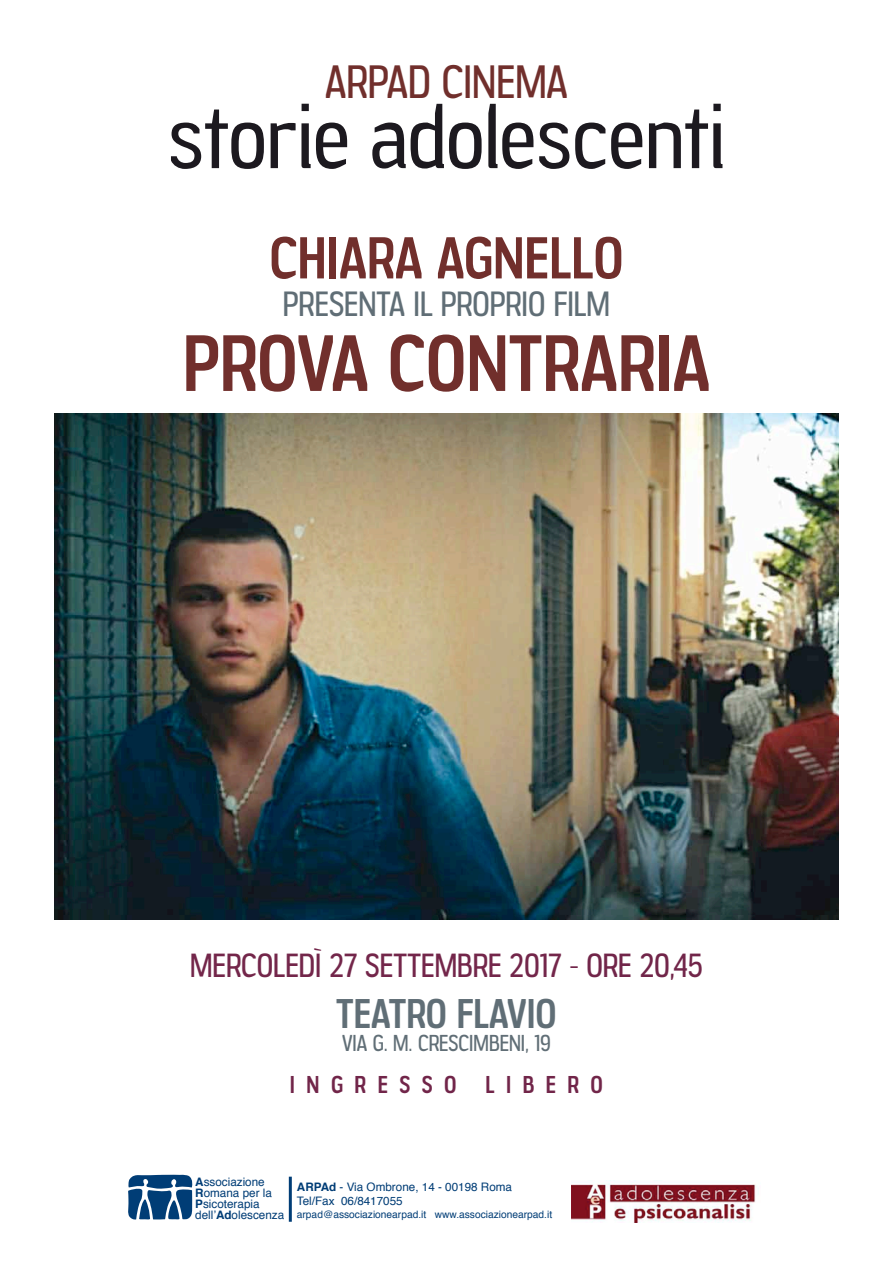
<style>
.page{position:relative;width:893px;height:1263px;background:#fff}
.page>*{position:absolute;margin:0;border:0;box-sizing:border-box;transform-origin:0 0}
.t1{font:80.85px "Jesaya Bk";color:#1c191f}
.t2{font:75px "Jesaya Rg";color:#712f2c}
.t3{font:55.5px "Jesaya Rg";color:#712f2c}
.t4{font:43.95px "Jesaya Bk";color:#712f2c}
.t5{font:39px "Jesaya Rg";color:#606e76}
.t6{font:33px "Jesaya Bk";color:#606e76}
.t7{font:31.5px "Jesaya Bk";color:#73264a}
.t8{font:22.95px "Jesaya Rg";letter-spacing:.5em;color:#712549}
.t9{font:21.75px "Jesaya Bk";color:#606e76}
.t10{font:11.7px "Helvetica";color:#003d76}
.t11{font:10.2px "Helvetica";color:#003d76}
.s1{color:#712549}
.s2{font-weight:700}
</style>
<div class="page">
<img style="left:54px;top:413px;width:785px;height:506px">
<hr style="left:289px;top:1177px;width:3px;height:45px;background:#003d76">
<svg style="left:128px;top:1175px;width:65px;height:45px"></svg>
<img style="left:572px;top:1180px;width:187px;height:42px">
<p class="t4" style="left:325px;top:55px;width:244px">ARPAD CINEMA</p>
<p class="t1" style="left:168px;top:91px;width:558px">storie adolescenti</p>
<p class="t3" style="left:269px;top:225px;width:356px">CHIARA AGNELLO</p>
<p class="t6" style="left:283px;top:284px;width:329px">PRESENTA IL PROPRIO FILM</p>
<p class="t2" style="left:183px;top:319px;width:529px">PROVA CONTRARIA</p>
<p class="t7" style="left:190px;top:947px;width:514px">MERCOLEDÌ 27 SETTEMBRE 2017 <span class="s1">- ORE 20,45</span></p>
<p class="t5" style="left:336px;top:991px;width:222px">TEATRO FLAVIO</p>
<p class="t9" style="left:342px;top:1030px;width:210px">VIA G. M. CRESCIMBENI, 19</p>
<p class="t8" style="left:290px;top:1071px;width:168px">INGRESSO</p>
<p class="t8" style="left:485px;top:1071px;width:119px">LIBERO</p>
<p class="t10" style="left:195px;top:1172px;width:71px"><span class="s2">A</span>ssociazione</p>
<p class="t10" style="left:195px;top:1184px;width:78px"><span class="s2">R</span>omana per la</p>
<p class="t10" style="left:195px;top:1195px;width:66px"><span class="s2">P</span>sicoterapia</p>
<p class="t10" style="left:195px;top:1206px;width:90px">dell’<span class="s2">Ad</span>olescenza</p>
<p class="t10" style="left:297px;top:1178px;width:217px"><span class="s2">ARPAd</span> - Via Ombrone, 14 - 00198 Roma</p>
<p class="t10" style="left:297px;top:1191px;width:107px">Tel/Fax 06/8417055</p>
<p class="t11" style="left:297px;top:1207px;width:257px">arpad@associazionearpad.it www.associazionearpad.it</p>
</div>
